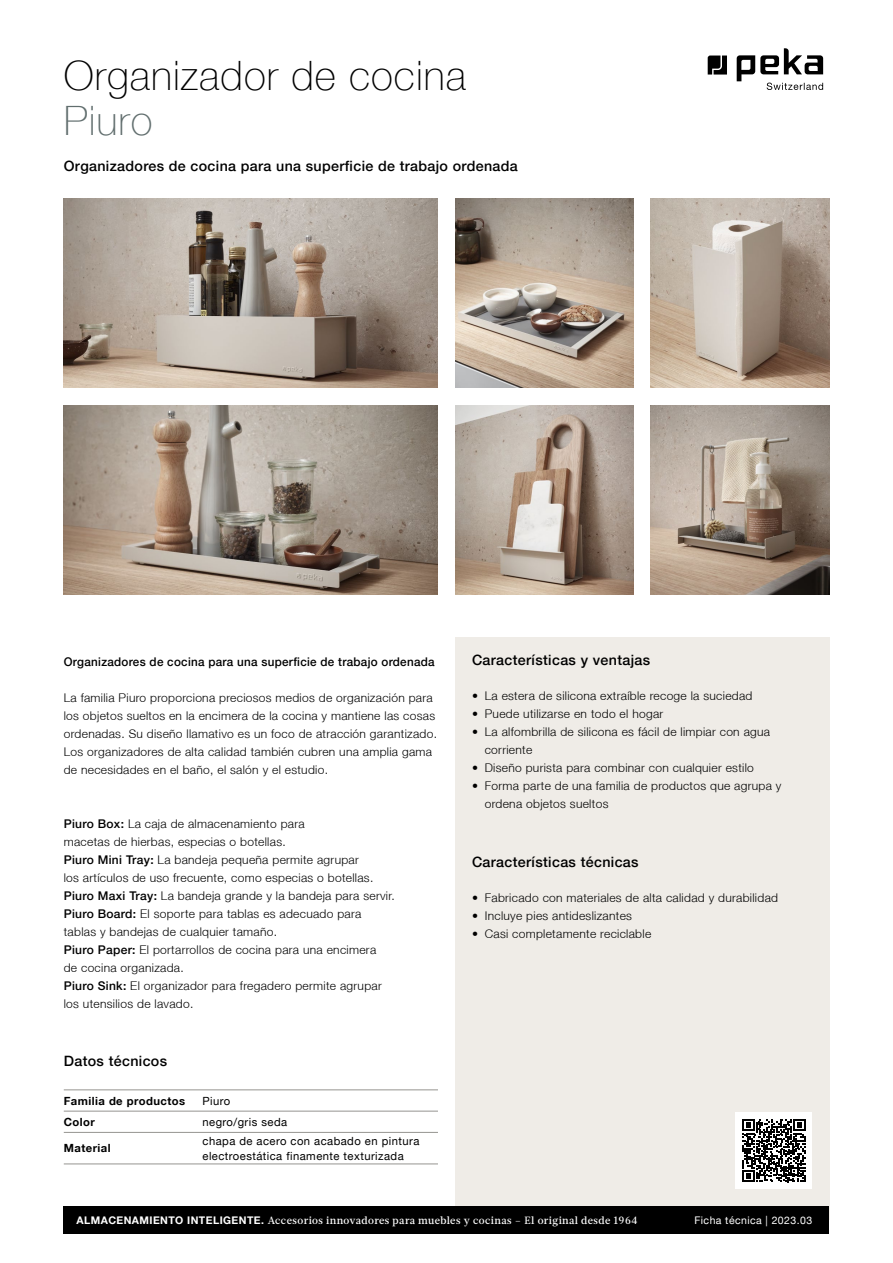
<style>
.page{position:relative;width:893px;height:1263px;background:#fff}
.page>*{position:absolute;margin:0;border:0;box-sizing:border-box;transform-origin:0 0}
.t1{font:100 40.5px "Helvetica Neue LT";letter-spacing:.025em;color:#000}
.t2{font:100 40.5px "Helvetica Neue LT";letter-spacing:.025em;color:#616e6e}
.t3{font:500 14.25px "Helvetica Neue LT";letter-spacing:.025em;color:#000}
.t4{font:300 12px/18px "Helvetica Neue LT";letter-spacing:.025em;color:#000}
.t5{font:500 12px "Helvetica Neue LT";letter-spacing:.025em;color:#000}
.t6{font:11.25px/15px "Helvetica Neue LT";letter-spacing:.04em;color:#000}
.t7{font:700 11.25px "Helvetica Neue LT";letter-spacing:.04em;color:#000}
.t8{font:500 10.5px "Glosa Text";letter-spacing:.04em;color:#fff}
.t9{font:10.5px "Helvetica Neue LT";letter-spacing:.04em;color:#fff}
.s1{font-weight:500}
.s2{font-family:"Helvetica Neue LT";font-weight:700}
</style>
<div class="page">
<div style="left:455px;top:638px;width:374px;height:582px;background:#efece7"></div>
<div style="left:64px;top:1206px;width:765px;height:28px;background:#000"></div>
<svg style="left:708px;top:56px;width:19px;height:19px"></svg>
<svg style="left:737px;top:48px;width:86px;height:42px"></svg>
<hr style="left:64px;top:1111px;width:130px;height:1px;background:#959490">
<hr style="left:194px;top:1111px;width:244px;height:1px;background:#959490">
<hr style="left:64px;top:1132px;width:130px;height:1px;background:#959490">
<hr style="left:194px;top:1132px;width:244px;height:1px;background:#959490">
<hr style="left:64px;top:1164px;width:130px;height:1px;background:#959490">
<hr style="left:194px;top:1164px;width:244px;height:1px;background:#959490">
<hr style="left:64px;top:1089px;width:130px;height:1px;background:#959490">
<hr style="left:194px;top:1089px;width:244px;height:1px;background:#959490">
<div style="left:736px;top:1112px;width:76px;height:77px;background:#fff"></div>
<svg style="left:742px;top:1119px;width:63px;height:63px"></svg>
<img style="left:64px;top:198px;width:374px;height:189px">
<img style="left:64px;top:405px;width:374px;height:189px">
<img style="left:651px;top:198px;width:178px;height:189px">
<img style="left:455px;top:198px;width:179px;height:189px">
<img style="left:651px;top:405px;width:178px;height:189px">
<img style="left:455px;top:405px;width:179px;height:189px">
<h1 class="t1" style="left:64px;top:52px;width:404px">Organizador de cocina</h1>
<h1 class="t2" style="left:64px;top:97px;width:90px">Piuro</h1>
<p class="t3" style="left:64px;top:158px;width:456px">Organizadores de cocina para una superficie de trabajo ordenada</p>
<p class="t5" style="left:64px;top:654px;width:372px">Organizadores de cocina para una superficie de trabajo ordenada</p>
<p class="t4" style="left:64px;top:688px;width:375px">La familia Piuro proporciona preciosos medios de organización para los objetos sueltos en la encimera de la cocina y mantiene las cosas ordenadas. Su diseño llamativo es un foco de atracción garantizado.<br>Los organizadores de alta calidad también cubren una amplia gama de necesidades en el baño, el salón y el estudio.</p>
<p class="t4" style="left:64px;top:814px;width:332px"><span class="s1">Piuro Box:</span> La caja de almacenamiento para<br>macetas de hierbas, especias o botellas.<br><span class="s1">Piuro Mini Tray:</span> La bandeja pequeña permite agrupar<br>los artículos de uso frecuente, como especias o botellas.<br><span class="s1">Piuro Maxi Tray:</span> La bandeja grande y la bandeja para servir.<br><span class="s1">Piuro Board:</span> El soporte para tablas es adecuado para tablas y bandejas de cualquier tamaño.<br><span class="s1">Piuro Paper:</span> El portarrollos de cocina para una encimera<br>de cocina organizada.<br><span class="s1">Piuro Sink:</span> El organizador para fregadero permite agrupar los utensilios de lavado.</p>
<p class="t3" style="left:64px;top:1053px;width:105px">Datos técnicos</p>
<p class="t7" style="left:64px;top:1093px;width:123px">Familia de productos</p>
<p class="t6" style="left:203px;top:1093px;width:29px">Piuro</p>
<p class="t7" style="left:64px;top:1115px;width:33px">Color</p>
<p class="t6" style="left:203px;top:1114px;width:86px">negro/gris seda</p>
<p class="t7" style="left:64px;top:1141px;width:48px">Material</p>
<p class="t6" style="left:203px;top:1133px;width:218px">chapa de acero con acabado en pintura electroestática finamente texturizada</p>
<p class="t3" style="left:472px;top:651px;width:180px">Características y ventajas</p>
<p class="t4" style="left:472px;top:686px;width:282px">• La estera de silicona extraíble recoge la suciedad</p>
<p class="t4" style="left:472px;top:704px;width:193px">• Puede utilizarse en todo el hogar</p>
<p class="t4" style="left:485px;top:722px;width:287px;text-indent:-13px">• La alfombrilla de silicona es fácil de limpiar con agua corriente</p>
<p class="t4" style="left:472px;top:758px;width:283px">• Diseño purista para combinar con cualquier estilo</p>
<p class="t4" style="left:485px;top:776px;width:298px;text-indent:-13px">• Forma parte de una familia de productos que agrupa y ordena objetos sueltos</p>
<p class="t3" style="left:472px;top:853px;width:168px">Características técnicas</p>
<p class="t4" style="left:472px;top:888px;width:308px">• Fabricado con materiales de alta calidad y durabilidad</p>
<p class="t4" style="left:472px;top:906px;width:161px">• Incluye pies antideslizantes</p>
<p class="t4" style="left:472px;top:924px;width:181px">• Casi completamente reciclable</p>
<p class="t8" style="left:77px;top:1213px;width:562px"><span class="s2">ALMACENAMIENTO INTELIGENTE.</span> Accesorios innovadores para muebles y cocinas – El original desde 1964</p>
<p class="t9" style="left:694px;top:1214px;width:119px">Ficha técnica | 2023.03</p>
</div>
